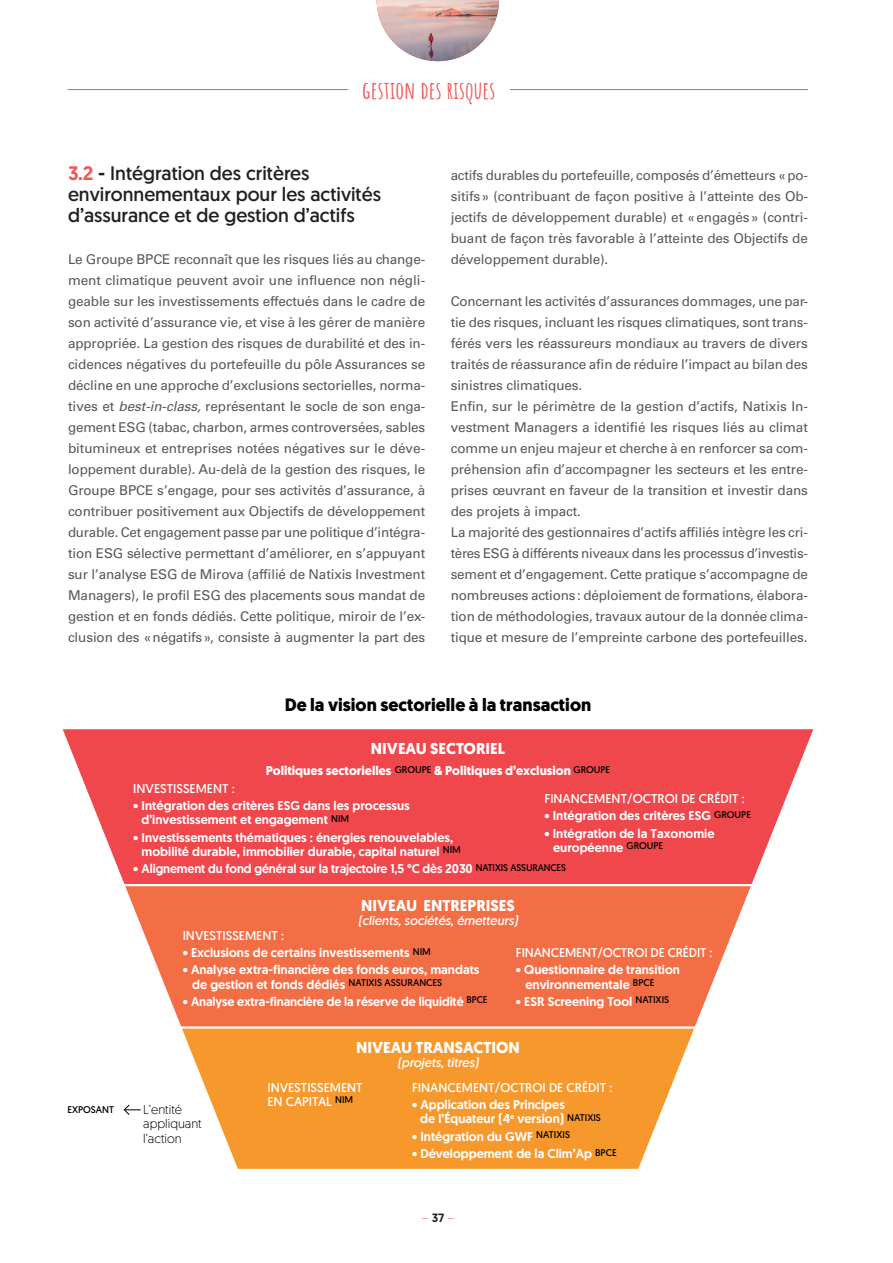
<style>
.page{position:relative;width:893px;height:1263px;background:#fff}
.page>*{position:absolute;margin:0;border:0;box-sizing:border-box;transform-origin:0 0}
.t1{font:700 24px "Amatic SC";letter-spacing:.005em;color:#f05556}
.t2{font:19.5px/21px "Geomanist";color:#231f20}
.t3{font:700 18px "Geomanist";color:#000001}
.t4{font:700 15.75px "Geomanist";color:#fff}
.t5{font:13.5px/21px "Univers LT Std";letter-spacing:-.01em;color:#57585a;text-align:justify}
.t6{font:500 12.75px/14.2px "Geomanist";color:#fff}
.t7{font:12.75px/14.2px "Geomanist";color:#fff}
.t8{font:700 12.75px/28px "Geomanist";color:#fff}
.t9{font:italic 12.75px "Geomanist";color:#fff}
.t10{font:300 12.75px/14.2px "Geomanist";color:#000001}
.t11{font:300 12px "Geomanist";color:#f05556}
.t12{font:9.75px "Geomanist";color:#000001}
.s1{font-weight:500;color:#f05556}
.s2{font-weight:500}
.s3{font-style:italic}
.s4{font-weight:400}
.s5{font-weight:500;color:#231f20}
</style>
<div class="page">
<hr style="left:68px;top:89px;width:739px;height:1px;background:#f05556">
<div style="left:348px;top:69px;width:162px;height:42px;background:#fff"></div>
<img style="left:377px;top:0;width:122px;height:61px">
<svg style="left:62px;top:729px;width:752px;height:155px;background:#f0565b"></svg>
<svg style="left:125px;top:886px;width:626px;height:141px;background:#f47b56"></svg>
<svg style="left:182px;top:1029px;width:512px;height:140px;background:#f7a343"></svg>
<hr style="left:182px;top:1026px;width:512px;height:3px;background:#fff">
<svg style="left:124px;top:1104px;width:17px;height:11px"></svg>
<h1 class="t1" style="left:362px;top:71px;width:135px">GESTION DES RISQUES</h1>
<h2 class="t2" style="left:68px;top:162px;width:314px"><span class="s1">3.2</span> <span class="s2">-</span> Intégration des critères environnementaux pour les activités d’assurance et de gestion d’actifs</h2>
<p class="t5" style="left:68px;top:249px;width:359px">Le Groupe BPCE reconnaît que les risques liés au change&shy;ment climatique peuvent avoir une influence non négli&shy;geable sur les investissements effectués dans le cadre de son activité d’assurance vie, et vise à les gérer de manière appropriée. La gestion des risques de durabilité et des in&shy;cidences négatives du portefeuille du pôle Assurances se décline en une approche d’exclusions sectorielles, norma&shy;tives et <span class="s3">best-in-class,</span> représentant le socle de son enga&shy;gement ESG (tabac, charbon, armes controversées, sables bitumineux et entreprises notées négatives sur le déve&shy;loppement durable). Au-delà de la gestion des risques, le Groupe BPCE s’engage, pour ses activités d’assurance, à contribuer positivement aux Objectifs de développement durable. Cet engagement passe par une politique d’intégra&shy;tion ESG sélective permettant d’améliorer, en s’appuyant sur l’analyse ESG de Mirova (affilié de Natixis Investment Managers), le profil ESG des placements sous mandat de gestion et en fonds dédiés. Cette politique, miroir de l’ex&shy;clusion des «négatifs», consiste à augmenter la part des</p>
<p class="t5" style="left:451px;top:165px;width:359px">actifs durables du portefeuille, composés d’émetteurs «po&shy;sitifs» (contribuant de façon positive à l’atteinte des Ob&shy;jectifs de développement durable) et «engagés» (contri&shy;buant de façon très favorable à l’atteinte des Objectifs de développement durable).</p>
<p class="t5" style="left:451px;top:291px;width:359px;text-align:left">Concernant les activités d’assurances dommages, une par&shy;tie des risques, incluant les risques climatiques, sont trans&shy;férés vers les réassureurs mondiaux au travers de divers traités de réassurance afin de réduire l’impact au bilan des sinistres climatiques.<br>Enfin, sur le périmètre de la gestion d’actifs, Natixis In&shy;vestment Managers a identifié les risques liés au climat comme un enjeu majeur et cherche à en renforcer sa com&shy;préhension afin d’accompagner les secteurs et les entre&shy;prises œuvrant en faveur de la transition et investir dans des projets à impact.<br>La majorité des gestionnaires d’actifs affiliés intègre les cri&shy;tères ESG à différents niveaux dans les processus d’investis&shy;sement et d’engagement. Cette pratique s’accompagne de nombreuses actions: déploiement de formations, élabora&shy;tion de méthodologies, travaux autour de la donnée clima&shy;tique et mesure de l’empreinte carbone des portefeuilles.</p>
<h3 class="t3" style="left:285px;top:693px;width:308px">De la vision sectorielle à la transaction</h3>
<p class="t4" style="left:371px;top:738px;width:136px">NIVEAU SECTORIEL</p>
<p class="t8" style="left:544px;top:756px;width:202px;text-indent:-279px">Politiques sectorielles <sup>GROUPE</sup> &amp; Politiques d’exclusion <sup>GROUPE<br></sup><span class="s4">FINANCEMENT/OCTROI DE CRÉDIT :</span></p>
<p class="t6" style="left:544px;top:808px;width:208px">• Intégration des critères ESG <sup>GROUPE</sup></p>
<p class="t6" style="left:553px;top:826px;width:163px;text-indent:-9px">• Intégration de la Taxonomie européenne <sup>GROUPE</sup></p>
<p class="t7" style="left:133px;top:781px;width:103px">INVESTISSEMENT :</p>
<p class="t6" style="left:142px;top:798px;width:270px;text-indent:-8px">• Intégration des critères ESG dans les processus d’investissement et engagement <sup>NIM</sup></p>
<p class="t6" style="left:142px;top:830px;width:321px;text-indent:-8px">• Investissements thématiques : énergies renouvelables, mobilité durable, immobilier durable, capital naturel <sup>NIM</sup></p>
<p class="t6" style="left:133px;top:861px;width:434px">• Alignement du fond général sur la trajectoire 1,5 °C dès 2030 <sup>NATIXIS</sup> <sup>ASSURANCES</sup></p>
<p class="t4" style="left:361px;top:894px;width:155px">NIVEAU ENTREPRISES</p>
<p class="t9" style="left:358px;top:912px;width:161px">(clients, sociétés, émetteurs)</p>
<p class="t7" style="left:183px;top:928px;width:103px">INVESTISSEMENT :</p>
<p class="t6" style="left:183px;top:945px;width:250px">• Exclusions de certains investissements <sup>NIM</sup></p>
<p class="t6" style="left:192px;top:962px;width:289px;text-indent:-9px">• Analyse extra-financière des fonds euros, mandats de gestion et fonds dédiés <sup>NATIXIS</sup> <sup>ASSURANCES</sup></p>
<p class="t6" style="left:183px;top:994px;width:306px">• Analyse extra-financière de la réserve de liquidité <sup>BPCE</sup></p>
<p class="t7" style="left:516px;top:945px;width:198px">FINANCEMENT/OCTROI DE CRÉDIT :</p>
<p class="t6" style="left:525px;top:962px;width:156px;text-indent:-9px">• Questionnaire de transition environnementale <sup>BPCE</sup></p>
<p class="t6" style="left:516px;top:994px;width:155px">• ESR Screening Tool <sup>NATIXIS</sup></p>
<p class="t12" style="left:67px;top:1103px;width:48px">EXPOSANT</p>
<p class="t10" style="left:143px;top:1102px;width:60px">L’entité appliquant l’action</p>
<p class="t4" style="left:356px;top:1037px;width:165px">NIVEAU TRANSACTION</p>
<p class="t9" style="left:397px;top:1054px;width:83px">(projets, titres)</p>
<p class="t7" style="left:267px;top:1080px;width:97px">INVESTISSEMENT<br>EN CAPITAL <sup>NIM</sup></p>
<p class="t7" style="left:412px;top:1080px;width:202px">FINANCEMENT/OCTROI DE CRÉDIT :</p>
<p class="t6" style="left:420px;top:1097px;width:182px;text-indent:-8px">• Application des Principes<br>de l’Équateur (4<sup>e</sup> version) <sup>NATIXIS</sup></p>
<p class="t6" style="left:412px;top:1129px;width:160px">• Intégration du GWF <sup>NATIXIS</sup></p>
<p class="t6" style="left:412px;top:1146px;width:206px">• Développement de la Clim’Ap <sup>BPCE</sup></p>
<p class="t11" style="left:422px;top:1210px;width:34px">–<span class="s5">37</span>–</p>
</div>
